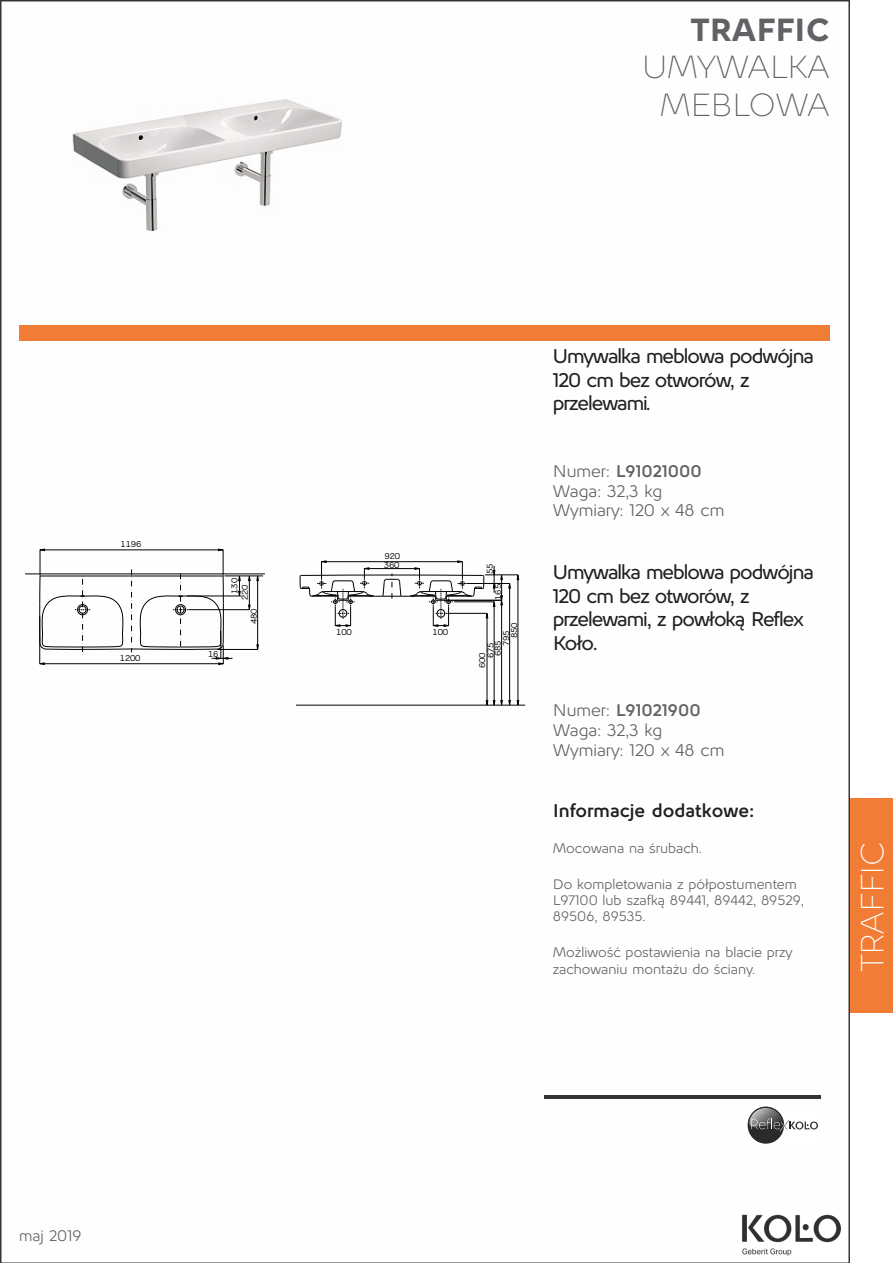
<style>
.page{position:relative;width:893px;height:1263px;background:#fff}
.page>*{position:absolute;margin:0;border:0;box-sizing:border-box;transform-origin:0 0}
.t1{font:300 31.5px/37.8px "Kolo";color:#616166;text-align:center}
.t2{font:900 31.5px "Kolo";color:#616166}
.t3{font:300 31.5px "Kolo";color:#fff}
.t4{font:500 19.5px/23.4px "Kolo";letter-spacing:-.05em;color:#231f20}
.t5{font:700 18px "Kolo";color:#231f20}
.t6{font:16.5px "Kolo";color:#616166}
.t7{font:700 16.5px "Kolo";color:#616166}
.t8{font:15px "Kolo";color:#616166}
.t9{font:13.5px/16.2px "Kolo";color:#616166}
.t10{font:9.15px/7.4px "PF Encore Sans Pro";letter-spacing:-.025em;color:#000}
.s1{font-weight:400}
</style>
<div class="page">
<div style="left:849px;top:798px;width:44px;height:215px;background:#f17c35"></div>
<img style="left:0;top:0;width:849px;height:1263px">
<div style="left:19px;top:325px;width:810px;height:15px;background:#f17c35"></div>
<img style="left:545px;top:1095px;width:276px;height:3px">
<img style="left:62px;top:90px;width:288px;height:149px">
<hr style="left:518px;top:580px;width:1px;height:120px;background:#020202">
<hr style="left:509px;top:588px;width:1px;height:112px;background:#020202">
<hr style="left:501px;top:605px;width:1px;height:95px;background:#020202">
<hr style="left:494px;top:606px;width:1px;height:94px;background:#020202">
<hr style="left:487px;top:618px;width:1px;height:82px;background:#020202">
<svg style="left:486px;top:700px;width:33px;height:9px"></svg>
<hr style="left:297px;top:705px;width:228px;height:1px;background:#020202">
<svg style="left:299px;top:560px;width:220px;height:71px"></svg>
<hr style="left:187px;top:596px;width:55px;height:1px;background:#020202">
<svg style="left:238px;top:572px;width:3px;height:28px"></svg>
<hr style="left:188px;top:609px;width:62px;height:1px;background:#020202">
<hr style="left:217px;top:649px;width:41px;height:1px;background:#020202">
<hr style="left:224px;top:576px;width:39px;height:1px;background:#020202">
<hr style="left:257px;top:581px;width:1px;height:64px;background:#020202">
<svg style="left:256px;top:644px;width:3px;height:9px"></svg>
<svg style="left:248px;top:572px;width:11px;height:41px"></svg>
<hr style="left:25px;top:574px;width:240px;height:1px;background:#020202">
<svg style="left:36px;top:548px;width:196px;height:117px"></svg>
<img style="left:737px;top:1210px;width:107px;height:49px">
<svg style="left:745px;top:1106px;width:73px;height:38px"></svg>
<p class="t2" style="left:691px;top:7px;width:140px">TRAFFIC</p>
<p class="t1" style="left:643px;top:48px;width:188px">UMYWALKA<br>MEBLOWA</p>
<p class="t10" style="left:121px;top:540px;width:22px">1196</p>
<p class="t10" style="left:120px;top:654px;width:22px">1200</p>
<p class="t10" style="left:208px;top:651px;width:12px">16</p>
<p class="t10" style="left:231px;top:594px;width:17px;rotate:-90deg">130</p>
<p class="t10" style="left:241px;top:600px;width:17px;rotate:-90deg">220</p>
<p class="t10" style="left:250px;top:624px;width:17px;rotate:-90deg">480</p>
<p class="t10" style="left:384px;top:552px;width:17px">920</p>
<p class="t10" style="left:384px;top:561px;width:17px">360</p>
<p class="t10" style="left:336px;top:628px;width:17px">100</p>
<p class="t10" style="left:433px;top:628px;width:17px">100</p>
<p class="t10" style="left:486px;top:574px;width:12px;rotate:-90deg">55</p>
<p class="t10" style="left:494px;top:600px;width:17px;rotate:-90deg">165</p>
<p class="t10" style="left:502px;top:638px;width:17px;line-height:7.9px;text-indent:-8px;rotate:-90deg">795<br>850</p>
<p class="t10" style="left:487px;top:658px;width:19px;rotate:-90deg">675<br>685</p>
<p class="t10" style="left:478px;top:668px;width:17px;rotate:-90deg">600</p>
<p class="t4" style="left:553px;top:345px;width:263px">Umywalka meblowa podwójna<br>120 cm bez otworów, z przelewami.</p>
<p class="t7" style="left:553px;top:459px;width:150px"><span class="s1">Numer:</span> L91021000</p>
<p class="t6" style="left:553px;top:479px;width:111px">Waga: 32,3 kg</p>
<p class="t6" style="left:553px;top:499px;width:173px">Wymiary: 120 x 48 cm</p>
<p class="t4" style="left:553px;top:561px;width:263px">Umywalka meblowa podwójna<br>120 cm bez otworów, z przelewami, z powłoką Reflex<br>Koło.</p>
<p class="t7" style="left:553px;top:699px;width:149px"><span class="s1">Numer:</span> L91021900</p>
<p class="t6" style="left:553px;top:719px;width:111px">Waga: 32,3 kg</p>
<p class="t6" style="left:553px;top:738px;width:173px">Wymiary: 120 x 48 cm</p>
<h3 class="t5" style="left:553px;top:798px;width:203px">Informacje dodatkowe:</h3>
<p class="t9" style="left:553px;top:840px;width:151px">Mocowana na śrubach.</p>
<p class="t9" style="left:553px;top:876px;width:253px">Do kompletowania z półpostumentem<br>L97100 lub szafką 89441, 89442, 89529,<br>89506, 89535.</p>
<p class="t9" style="left:553px;top:944px;width:241px">Możliwość postawienia na blacie przy zachowaniu montażu do ściany.</p>
<p class="t3" style="left:851px;top:971px;width:131px;rotate:-90deg">TRAFFIC</p>
<p class="t8" style="left:19px;top:1225px;width:64px">maj 2019</p>
</div>
